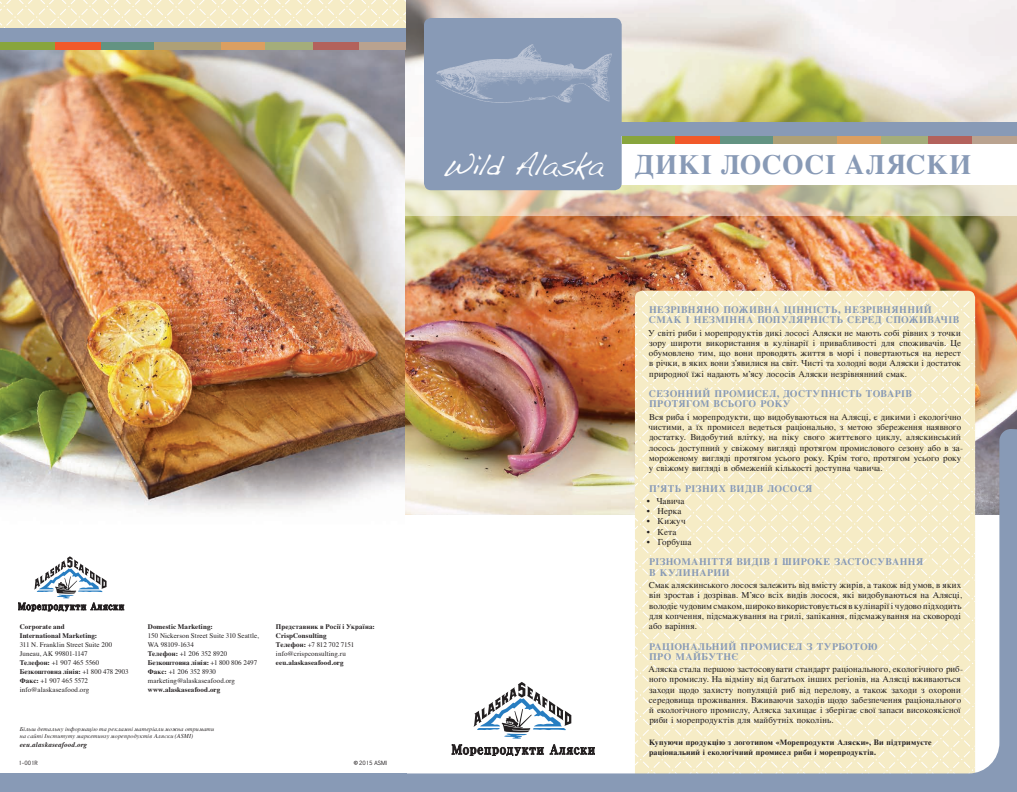
<style>
.page{position:relative;width:1017px;height:792px;background:#fff}
.page>*{position:absolute;margin:0;border:0;box-sizing:border-box;transform-origin:0 0}
.t1{font:700 28px "Times";letter-spacing:.015em;color:#889ab6}
.t2{font:26px "Dakota";letter-spacing:-.06em;color:#fff}
.Subhead{font:700 10px/10.2px "Times";letter-spacing:.035em;color:#889ab6}
.body{font:9px/10.2px "Times";letter-spacing:.015em;color:#231f20;text-align:justify}
.snoska{font:700 8px/9.6px "Times";letter-spacing:.02em;color:#231f20}
.t3{font:7px/9px "Times";letter-spacing:.01em;color:#231f20}
.t4{font:700 7px/9px "Times";letter-spacing:.02em;color:#231f20}
.t5{font:italic 700 7px "Times";letter-spacing:.02em;color:#231f20}
.t6{font:italic 6px/7px "Times";letter-spacing:.04em;color:#231f20}
.t7{font:6px "Tuffy";color:#231f20}
.s1{font-weight:700}
.s2{font-weight:400}
.s3{font-size:9px}
</style>
<div class="page">
<img style="left:405px;top:0;width:612px;height:429px">
<svg style="left:745px;top:291px;width:230px;height:20px;background:#f6edc9"></svg>
<svg style="left:745px;top:311px;width:230px;height:22px;background:#f6edca"></svg>
<svg style="left:745px;top:333px;width:230px;height:32px;background:#f6edca"></svg>
<svg style="left:745px;top:365px;width:230px;height:32px;background:#f6edca"></svg>
<svg style="left:745px;top:397px;width:230px;height:11px;background:#f6edca"></svg>
<svg style="left:745px;top:408px;width:230px;height:21px;background:#f6edca"></svg>
<svg style="left:635px;top:291px;width:110px;height:138px;background:#f6edca"></svg>
<svg style="left:405px;top:137px;width:612px;height:78px"></svg>
<div style="left:613px;top:122px;width:404px;height:14px;background:#889ab6"></div>
<div style="left:424px;top:18px;width:198px;height:172px;background:#889ab6;border-radius:7px"></div>
<svg style="left:405px;top:429px;width:612px;height:363px;fill:#f6ecc6"></svg>
<img style="left:436px;top:44px;width:176px;height:59px">
<div style="left:622px;top:136px;width:54px;height:8px;background:#88a53d"></div>
<div style="left:676px;top:136px;width:45px;height:8px;background:#f1592a"></div>
<div style="left:721px;top:136px;width:52px;height:8px;background:#639382"></div>
<div style="left:773px;top:136px;width:65px;height:8px;background:#aea076"></div>
<div style="left:837px;top:136px;width:44px;height:8px;background:#db9f61"></div>
<div style="left:881px;top:136px;width:47px;height:8px;background:#a4ad7a"></div>
<div style="left:928px;top:136px;width:44px;height:8px;background:#b3625c"></div>
<div style="left:972px;top:136px;width:45px;height:8px;background:#b9a28f"></div>
<img style="left:0;top:50px;width:405px;height:724px">
<svg style="left:0;top:0;width:405px;height:28px;background:#f6edca"></svg>
<div style="left:0;top:28px;width:405px;height:14px;background:#889ab6"></div>
<div style="left:0;top:774px;width:407px;height:18px;background:#889ab6"></div>
<div style="left:0;top:42px;width:55px;height:8px;background:#88a53d"></div>
<div style="left:55px;top:42px;width:46px;height:8px;background:#f1592a"></div>
<div style="left:101px;top:42px;width:54px;height:8px;background:#639382"></div>
<div style="left:155px;top:42px;width:66px;height:8px;background:#aea076"></div>
<div style="left:221px;top:42px;width:45px;height:8px;background:#db9f61"></div>
<div style="left:266px;top:42px;width:48px;height:8px;background:#a4ad7a"></div>
<div style="left:314px;top:42px;width:45px;height:8px;background:#b3625c"></div>
<div style="left:359px;top:42px;width:46px;height:8px;background:#b9a28f"></div>
<svg style="left:452px;top:682px;width:143px;height:74px"></svg>
<svg style="left:18px;top:556px;width:106px;height:55px"></svg>
<p class="t4" style="left:20px;top:621px;width:79px">Corporate and<br>International Marketing:</p>
<p class="t3" style="left:20px;top:639px;width:110px">311 N. Franklin Street Suite 200<br>Juneau, AK 99801-1147<br><span class="s1">Телефон:</span> +1 907 465 5560<br><span class="s1">Безкоштовна лінія:</span> +1 800 478 2903<br><span class="s1">Факс:</span> +1 907 465 5572 info@alaskaseafood.org</p>
<p class="t4" style="left:148px;top:621px;width:66px">Domestic Marketing:</p>
<p class="t3" style="left:148px;top:630px;width:113px">150 Nickerson Street Suite 310 Seattle,<br>WA 98109-1634<br><span class="s1">Телефон:</span> +1 206 352 8920<br><span class="s1">Безкоштовна лінія:</span> +1 800 806 2497<br><span class="s1">Факс:</span> +1 206 352 8930 marketing@alaskaseafood.org</p>
<p class="t4" style="left:148px;top:684px;width:74px">www.alaskaseafood.org</p>
<p class="t6" style="left:20px;top:725px;width:196px">Більш детальну інформацію та рекламні матеріали можна отримати на сайті Інституту маркетингу морепродуктів Аляски (ASMI)</p>
<p class="t5" style="left:20px;top:738px;width:69px">eeu.alaskaseafood.org</p>
<p class="t7" style="left:18px;top:759px;width:21px">1-001R</p>
<p class="t4" style="left:276px;top:621px;width:101px">Представник в Росії і Україна:<br>CrispConsulting<br>Телефон: <span class="s2">+7 812 702 7151 info@crispconsulting.ru</span></p>
<p class="t4" style="left:276px;top:657px;width:69px">eeu.alaskaseafood.org</p>
<p class="t7" style="left:354px;top:759px;width:35px"><span class="s3">©</span> 2015 ASMI</p>
<p class="t2" style="left:442px;top:149px;width:163px">Wild Alaska</p>
<p class="t1" style="left:635px;top:138px;width:338px">ДИКІ ЛОСОСІ АЛЯСКИ</p>
<p class="Subhead" style="left:649px;top:303px;width:312px">НЕЗРІВНЯНО ПОЖИВНА ЦІННІСТЬ, НЕЗРІВНЯННИЙ<br>СМАК І НЕЗМІННА ПОПУЛЯРНІСТЬ СЕРЕД СПОЖИВАЧІВ</p>
<p class="body" style="left:648px;top:327px;width:314px">У світі риби і морепродуктів дикі лососі Аляски не мають собі рівних з точки зору широти використання в кулінарії і привабливості для споживачів. Це обумовлено тим, що вони проводять життя в морі і повертаються на нерест в річки, в яких вони з’явилися на світ. Чисті та холодні води Аляски і достаток природної їжі надають м’ясу лососів Аляски незрівнянний смак.</p>
<p class="Subhead" style="left:649px;top:388px;width:265px">СЕЗОННИЙ ПРОМИСЕЛ, ДОСТУПНІСТЬ ТОВАРІВ<br>ПРОТЯГОМ ВСЬОГО РОКУ</p>
<p class="body" style="left:649px;top:411px;width:316px;text-align:left">Вся риба і морепродукти, що видобуваються на Алясці, є дикими і екологічно чистими, а їх промисел ведеться раціонально, з метою збереження наявного достатку. Видобутий влітку, на піку свого життєвого циклу, аляскинський лосось доступний у свіжому вигляді протягом промислового сезону або в за&shy;мороженому вигляді протягом усього року. Крім того, протягом усього року у свіжому вигляді в обмеженій кількості доступна чавича.</p>
<p class="Subhead" style="left:649px;top:482px;width:165px">П’ЯТЬ РІЗНИХ ВИДІВ ЛОСОСЯ</p>
<p class="body" style="left:647px;top:495px;width:39px">• Чавича</p>
<p class="body" style="left:647px;top:505px;width:36px">• Нерка</p>
<p class="body" style="left:647px;top:516px;width:40px">• Кижуч</p>
<p class="body" style="left:647px;top:526px;width:31px">• Кета</p>
<p class="body" style="left:647px;top:536px;width:46px">• Горбуша</p>
<p class="Subhead" style="left:649px;top:556px;width:276px">РІЗНОМАНІТТЯ ВИДІВ І ШИРОКЕ ЗАСТОСУВАННЯ<br>В КУЛИНАРИИ</p>
<p class="body" style="left:649px;top:579px;width:315px">Смак аляскинського лосося залежить від вмісту жирів, а також від умов, в яких він зростав і дозрівав. М’ясо всіх видів лосося, які видобуваються на Алясці, володіє чудовим смаком, широко використовується в кулінарії і чудово підходить для копчення, підсмажування на грилі, запікання, підсмажування на сковороді або варіння.</p>
<p class="Subhead" style="left:649px;top:640px;width:230px">РАЦІОНАЛЬНИЙ ПРОМИСЕЛ З ТУРБОТОЮ<br>ПРО МАЙБУТНЄ</p>
<p class="body" style="left:649px;top:663px;width:316px;text-align:left">Аляска стала першою застосовувати стандарт раціонального, екологічного риб&shy;ного промислу. На відміну від багатьох інших регіонів, на Алясці вживаються заходи щодо захисту популяцій риб від перелову, а також заходи з охорони середовища проживання. Вживаючи заходів щодо забезпечення раціонального й екологічного промислу, Аляска захищає і зберігає свої запаси високоякісної риби і морепродуктів для майбутніх поколінь.</p>
<p class="snoska" style="left:649px;top:737px;width:284px">Купуючи продукцію з логотипом «Морепродукти Аляски», Ви підтримуєте раціональний і екологічний промисел риби і морепродуктів.</p>
</div>
